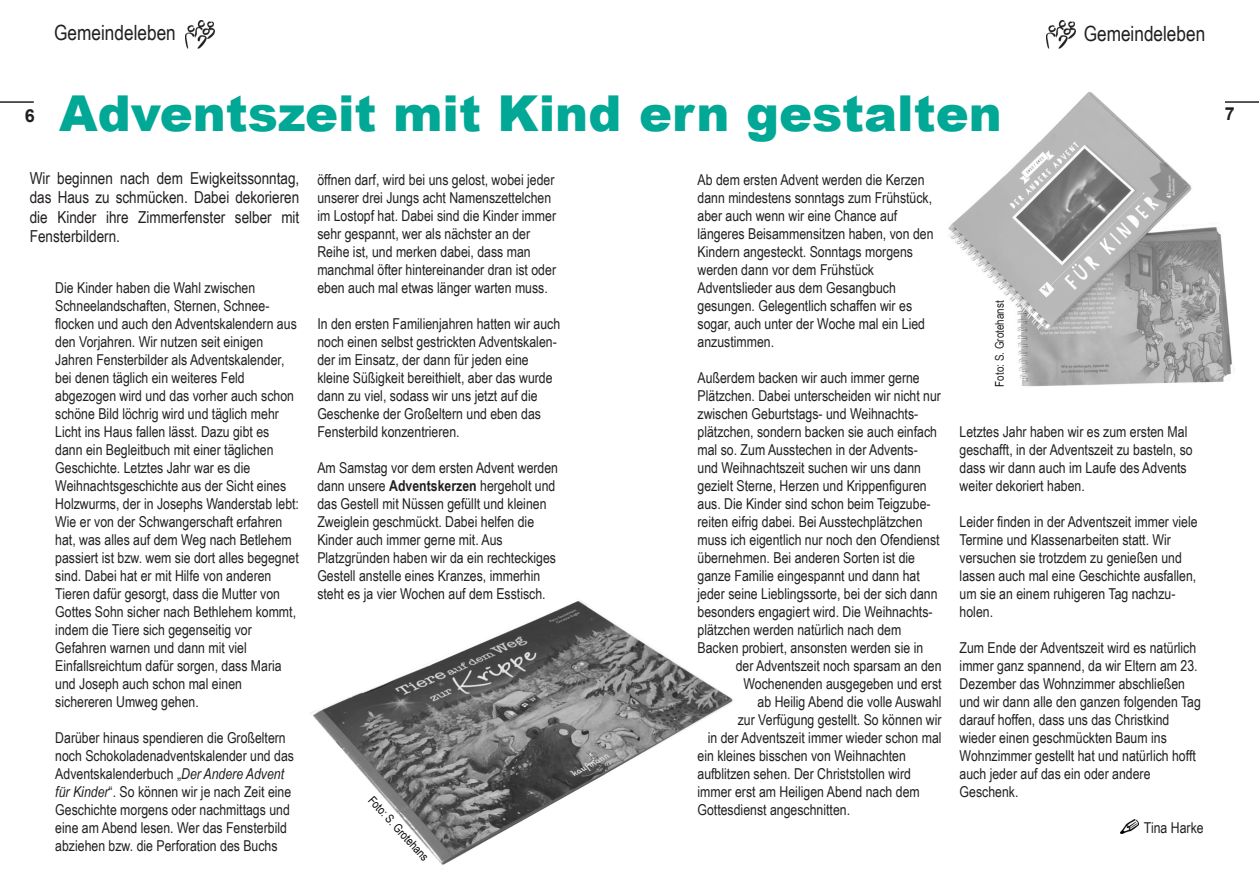
<style>
.page{position:relative;width:1259px;height:893px;background:#fff}
.page>*{position:absolute;margin:0;border:0;box-sizing:border-box;transform-origin:0 0}
.t1{font:900 49.5px "Arial";color:#00a895}
.t2{font:21px "Arial Narrow";color:#231f20}
.t3{font:700 18px "Arial";color:#231f20}
.t4{font:16.5px/19.5px "Arial Narrow";color:#231f20;text-align:justify}
.t5{font:15px/18px "Arial Narrow";color:#231f20}
.t6{font:12px "Arial Narrow";color:#231f20}
.t7{font:12px "Arial Narrow";color:#080705}
.s1{font-weight:700}
.s2{font-style:italic}
.s3{color:#080705}
</style>
<div class="page">
<img style="left:948px;top:91px;width:286px;height:296px">
<hr style="left:0;top:101px;width:34px;height:2px;background:#231f20">
<hr style="left:1225px;top:101px;width:34px;height:2px;background:#231f20">
<img style="left:1120px;top:819px;width:18px;height:15px">
<img style="left:185px;top:21px;width:30px;height:27px">
<img style="left:1046px;top:21px;width:29px;height:28px">
<img style="left:310px;top:600px;width:423px;height:265px">
<h2 class="t2" style="left:54px;top:25px;width:123px">Gemeindeleben</h2>
<h2 class="t2" style="left:1083px;top:25px;width:123px">Gemeindeleben</h2>
<h1 class="t1" style="left:59px;top:96px;width:944px">Adventszeit mit Kind ern gestalten</h1>
<p class="t3" style="left:25px;top:109px;width:12px">6</p>
<p class="t3" style="left:1225px;top:107px;width:12px">7</p>
<p class="t4" style="left:30px;top:170px;width:271px">Wir beginnen nach dem Ewigkeitssonntag, das Haus zu schmücken. Dabei dekorieren die Kinder ihre Zimmerfenster selber mit Fensterbildern.</p>
<p class="t5" style="left:697px;top:172px;width:237px">Ab dem ersten Advent werden die Kerzen dann mindestens sonntags zum Frühstück, aber auch wenn wir eine Chance auf längeres Beisammensitzen haben, von den Kindern angesteckt. Sonntags morgens werden dann vor dem Frühstück Adventslieder aus dem Gesangbuch gesungen. Gelegentlich schaffen wir es sogar, auch unter der Woche mal ein Lied anzustimmen.</p>
<p class="t5" style="left:697px;top:370px;width:245px">Außerdem backen wir auch immer gerne Plätzchen. Dabei unterscheiden wir nicht nur zwischen Geburtstags- und Weihnachts&shy;plätzchen, sondern backen sie auch einfach mal so. Zum Ausstechen in der Advents&shy;und Weihnachtszeit suchen wir uns dann gezielt Sterne, Herzen und Krippenfiguren aus. Die Kinder sind schon beim Teigzube&shy;reiten eifrig dabei. Bei Ausstechplätzchen muss ich eigentlich nur noch den Ofendienst übernehmen. Bei anderen Sorten ist die ganze Familie eingespannt und dann hat jeder seine Lieblingssorte, bei der sich dann besonders engagiert wird. Die Weihnachts&shy;plätzchen werden natürlich nach dem Backen probiert, ansonsten werden sie in</p>
<p class="t5" style="left:735px;top:658px;width:207px">der Adventszeit noch sparsam an den</p>
<p class="t5" style="left:743px;top:676px;width:200px">Wochenenden ausgegeben und erst</p>
<p class="t5" style="left:757px;top:694px;width:185px">ab Heilig Abend die volle Auswahl</p>
<p class="t5" style="left:738px;top:712px;width:205px">zur Verfügung gestellt. So können wir</p>
<p class="t5" style="left:707px;top:730px;width:235px">in der Adventszeit immer wieder schon mal</p>
<p class="t5" style="left:697px;top:748px;width:210px">ein kleines bisschen von Weihnachten</p>
<p class="t5" style="left:697px;top:766px;width:215px">aufblitzen sehen. Der Christstollen wird</p>
<p class="t5" style="left:697px;top:784px;width:224px">immer erst am Heiligen Abend nach dem</p>
<p class="t5" style="left:697px;top:802px;width:154px">Gottesdienst angeschnitten.</p>
<p class="t5" style="left:317px;top:172px;width:240px">öffnen darf, wird bei uns gelost, wobei jeder unserer drei Jungs acht Namenszettelchen im Lostopf hat. Dabei sind die Kinder immer sehr gespannt, wer als nächster an der Reihe ist, und merken dabei, dass man manchmal öfter hintereinander dran ist oder eben auch mal etwas länger warten muss.</p>
<p class="t5" style="left:317px;top:316px;width:244px">In den ersten Familienjahren hatten wir auch noch einen selbst gestrickten Adventskalen&shy;der im Einsatz, der dann für jeden eine kleine Süßigkeit bereithielt, aber das wurde dann zu viel, sodass wir uns jetzt auf die Geschenke der Großeltern und eben das Fensterbild konzentrieren.</p>
<p class="t5" style="left:317px;top:460px;width:242px">Am Samstag vor dem ersten Advent werden dann unsere <span class="s1">Adventskerzen</span> hergeholt und das Gestell mit Nüssen gefüllt und kleinen Zweiglein geschmückt. Dabei helfen die Kinder auch immer gerne mit. Aus Platzgründen haben wir da ein rechteckiges Gestell anstelle eines Kranzes, immerhin steht es ja vier Wochen auf dem Esstisch.</p>
<p class="t5" style="left:55px;top:280px;width:245px">Die Kinder haben die Wahl zwischen Schneelandschaften, Sternen, Schnee&shy;flocken und auch den Adventskalendern aus den Vorjahren. Wir nutzen seit einigen Jahren Fensterbilder als Adventskalender, bei denen täglich ein weiteres Feld abgezogen wird und das vorher auch schon schöne Bild löchrig wird und täglich mehr Licht ins Haus fallen lässt. Dazu gibt es dann ein Begleitbuch mit einer täglichen Geschichte. Letztes Jahr war es die Weihnachtsgeschichte aus der Sicht eines Holzwurms, der in Josephs Wanderstab lebt:<br>Wie er von der Schwangerschaft erfahren hat, was alles auf dem Weg nach Betlehem passiert ist bzw. wem sie dort alles begegnet sind. Dabei hat er mit Hilfe von anderen Tieren dafür gesorgt, dass die Mutter von Gottes Sohn sicher nach Bethlehem kommt, indem die Tiere sich gegenseitig vor Gefahren warnen und dann mit viel Einfallsreichtum dafür sorgen, dass Maria und Joseph auch schon mal einen sichereren Umweg gehen.</p>
<p class="t5" style="left:55px;top:730px;width:240px">Darüber hinaus spendieren die Großeltern noch Schokoladenadventskalender und das Adventskalenderbuch „<span class="s2">Der Andere Advent für Kinder</span>“. So können wir je nach Zeit eine Geschichte morgens oder nachmittags und eine am Abend lesen. Wer das Fensterbild abziehen bzw. die Perforation des Buchs</p>
<p class="t7" style="left:374px;top:794px;width:85px;rotate:48deg">Foto: S. Grotehans</p>
<p class="t6" style="left:995px;top:387px;width:87px;rotate:-90deg"><span class="s3">F</span>oto: S. Grotehanst</p>
<p class="t5" style="left:959px;top:424px;width:235px">Letztes Jahr haben wir es zum ersten Mal geschafft, in der Adventszeit zu basteln, so dass wir dann auch im Laufe des Advents weiter dekoriert haben.</p>
<p class="t5" style="left:959px;top:514px;width:239px">Leider finden in der Adventszeit immer viele Termine und Klassenarbeiten statt. Wir versuchen sie trotzdem zu genießen und lassen auch mal eine Geschichte ausfallen, um sie an einem ruhigeren Tag nachzu&shy;holen.</p>
<p class="t5" style="left:959px;top:640px;width:243px">Zum Ende der Adventszeit wird es natürlich immer ganz spannend, da wir Eltern am 23.<br>Dezember das Wohnzimmer abschließen und wir dann alle den ganzen folgenden Tag darauf hoffen, dass uns das Christkind wieder einen geschmückten Baum ins Wohnzimmer gestellt hat und natürlich hofft auch jeder auf das ein oder andere Geschenk.</p>
<p class="t5" style="left:1143px;top:820px;width:61px">Tina Harke</p>
</div>
